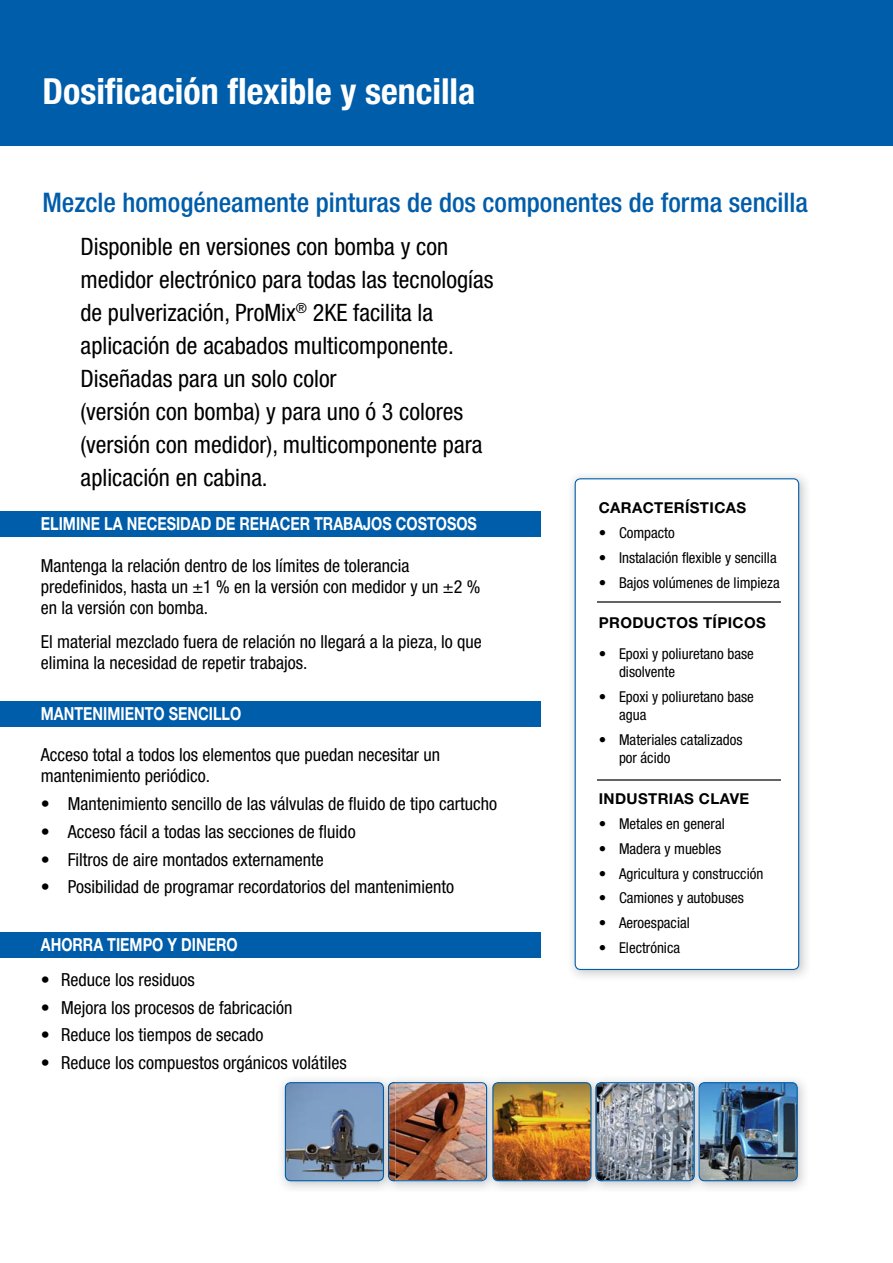
<style>
.page{position:relative;width:893px;height:1263px;background:#fff}
.page>*{position:absolute;margin:0;border:0;box-sizing:border-box;transform-origin:0 0}
.t1{font:700 condensed 36px "Helvetica Neue LT Std";color:#fff}
.t2{font:500 condensed 27px "Helvetica Neue LT Std";color:#005daa}
.t3{font:condensed 24px/33px "Helvetica Neue LT Std";color:#000}
.t4{font:condensed 18px/21px "Helvetica Neue LT Std";color:#000}
.t5{font:700 18px "Helvetica Neue LT Std";color:#fff;scale:.8 1}
.t6{font:condensed 15px/18px "Helvetica Neue LT Std";color:#000}
.t7{font:700 15px "Helvetica Neue LT Std";letter-spacing:.025em;color:#000}
</style>
<div class="page">
<div style="left:0;top:0;width:893px;height:145px;background:#005daa"></div>
<div style="left:0;top:511px;width:540px;height:26px;background:#005daa"></div>
<div style="left:0;top:701px;width:540px;height:25px;background:#005daa"></div>
<div style="left:0;top:932px;width:540px;height:25px;background:#005daa"></div>
<img style="left:691px;top:1077px;width:15px;height:114px">
<img style="left:485px;top:1077px;width:103px;height:114px">
<img style="left:588px;top:1077px;width:15px;height:114px">
<img style="left:281px;top:1079px;width:100px;height:110px">
<img style="left:381px;top:1077px;width:14px;height:114px">
<img style="left:285px;top:1082px;width:513px;height:99px">
<img style="left:571px;top:475px;width:236px;height:502px">
<svg style="left:575px;top:478px;width:224px;height:492px"></svg>
<hr style="left:597px;top:779px;width:184px;height:1px;background:#636466">
<hr style="left:597px;top:602px;width:184px;height:1px;background:#636466">
<h1 class="t1" style="left:42px;top:78px;width:435px">Dosificación flexible y sencilla</h1>
<h2 class="t2" style="left:42px;top:193px;width:767px">Mezcle homogéneamente pinturas de dos componentes de forma sencilla</h2>
<p class="t3" style="left:80px;top:232px;width:415px">Disponible en versiones con bomba y con medidor electrónico para todas las tecnologías de pulverización, ProMix<sup>®</sup> 2KE facilita la aplicación de acabados multicomponente.<br>Diseñadas para un solo color<br>(versión con bomba) y para uno ó 3 colores (versión con medidor), multicomponente para aplicación en cabina.</p>
<p class="t5" style="left:41px;top:517px;width:547px">ELIMINE LA NECESIDAD DE REHACER TRABAJOS COSTOSOS</p>
<p class="t4" style="left:41px;top:556px;width:441px">Mantenga la relación dentro de los límites de tolerancia predefinidos, hasta un ±1 % en la versión con medidor y un ±2 % en la versión con bomba.</p>
<p class="t4" style="left:41px;top:633px;width:442px">El material mezclado fuera de relación no llegará a la pieza, lo que elimina la necesidad de repetir trabajos.</p>
<p class="t5" style="left:41px;top:707px;width:252px">MANTENIMIENTO SENCILLO</p>
<p class="t4" style="left:41px;top:746px;width:401px">Acceso total a todos los elementos que puedan necesitar un mantenimiento periódico.</p>
<p class="t4" style="left:41px;top:795px;width:458px">• Mantenimiento sencillo de las válvulas de fluido de tipo cartucho</p>
<p class="t4" style="left:41px;top:822px;width:316px">• Acceso fácil a todas las secciones de fluido</p>
<p class="t4" style="left:41px;top:850px;width:285px">• Filtros de aire montados externamente</p>
<p class="t4" style="left:41px;top:878px;width:415px">• Posibilidad de programar recordatorios del mantenimiento</p>
<p class="t5" style="left:41px;top:938px;width:247px">AHORRA TIEMPO Y DINERO</p>
<p class="t4" style="left:41px;top:970px;width:155px">• Reduce los residuos</p>
<p class="t4" style="left:41px;top:998px;width:253px">• Mejora los procesos de fabricación</p>
<p class="t4" style="left:41px;top:1026px;width:224px">• Reduce los tiempos de secado</p>
<p class="t4" style="left:41px;top:1054px;width:307px">• Reduce los compuestos orgánicos volátiles</p>
<p class="t7" style="left:599px;top:503px;width:149px">CARACTERÍSTICAS</p>
<p class="t6" style="left:599px;top:525px;width:78px">• Compacto</p>
<p class="t6" style="left:599px;top:550px;width:179px">• Instalación flexible y sencilla</p>
<p class="t6" style="left:599px;top:575px;width:182px">• Bajos volúmenes de limpieza</p>
<p class="t7" style="left:599px;top:617px;width:169px">PRODUCTOS TÍPICOS</p>
<p class="t6" style="left:619px;top:646px;width:136px;text-indent:-20px">• Epoxi y poliuretano base disolvente</p>
<p class="t6" style="left:619px;top:689px;width:136px;text-indent:-20px">• Epoxi y poliuretano base agua</p>
<p class="t6" style="left:619px;top:731px;width:125px;text-indent:-20px">• Materiales catalizados por ácido</p>
<p class="t7" style="left:599px;top:793px;width:152px">INDUSTRIAS CLAVE</p>
<p class="t6" style="left:599px;top:816px;width:128px">• Metales en general</p>
<p class="t6" style="left:599px;top:841px;width:124px">• Madera y muebles</p>
<p class="t6" style="left:599px;top:865px;width:166px">• Agricultura y construcción</p>
<p class="t6" style="left:599px;top:890px;width:147px">• Camiones y autobuses</p>
<p class="t6" style="left:599px;top:915px;width:93px">• Aeroespacial</p>
<p class="t6" style="left:599px;top:940px;width:83px">• Electrónica</p>
</div>
